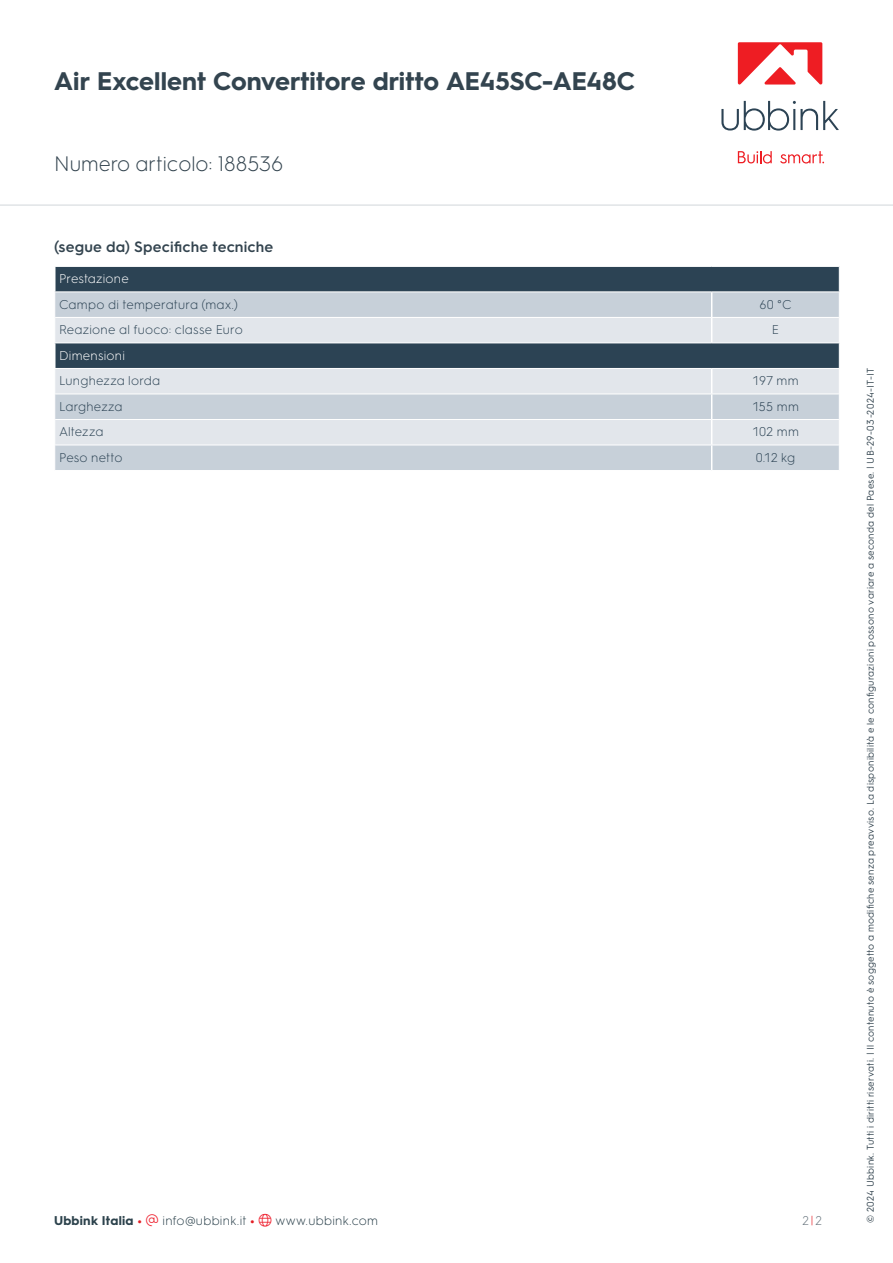
<style>
.page{position:relative;width:893px;height:1263px;background:#fff}
.page>*{position:absolute;margin:0;border:0;box-sizing:border-box;transform-origin:0 0}
.t1{font:700 25.5px "HGS3";letter-spacing:-.005em;color:#33444f}
.t2{font:300 21px "HGS3";color:#33444f}
.t3{font:600 15px "HGS3";letter-spacing:.01em;color:#33444f}
.t4{font:300 12.75px "HGS3";letter-spacing:.015em;color:#2c4354}
.t5{font:300 12.75px "HGS3";letter-spacing:.02em;color:#2c424c}
.t6{font:300 12.75px "HGS3";letter-spacing:.015em;color:#fff}
.t7{font:300 12.75px "HGS3";color:#66737c}
.t8{font:9.75px "HGS3";letter-spacing:.025em;color:#33444f}
.s1{font-weight:700}
.s2{font-weight:700;color:#e31e25}
.s3{color:#ee1f2d}
.s4{color:#e31e25}
</style>
<div class="page">
<div style="left:56px;top:267px;width:783px;height:24px;background:#2c4354"></div>
<div style="left:55px;top:292px;width:784px;height:178px;background:#c7d0d9"></div>
<svg style="left:55px;top:318px;width:784px;height:127px;background:#b8c1c9"></svg>
<hr style="left:55px;top:317px;width:657px;height:1px;background:#fff">
<hr style="left:712px;top:317px;width:127px;height:1px;background:#fff">
<svg style="left:711px;top:292px;width:1px;height:50px"></svg>
<hr style="left:54px;top:342px;width:658px;height:1px;background:#fff">
<hr style="left:712px;top:342px;width:128px;height:1px;background:#fff">
<hr style="left:54px;top:343px;width:2px;height:25px;background:#fff">
<hr style="left:54px;top:368px;width:658px;height:1px;background:#fff">
<hr style="left:712px;top:368px;width:128px;height:1px;background:#fff">
<hr style="left:55px;top:393px;width:657px;height:1px;background:#fff">
<hr style="left:712px;top:393px;width:127px;height:1px;background:#fff">
<hr style="left:55px;top:419px;width:657px;height:1px;background:#fff">
<hr style="left:712px;top:419px;width:127px;height:1px;background:#fff">
<hr style="left:55px;top:445px;width:657px;height:1px;background:#fff">
<hr style="left:712px;top:445px;width:127px;height:1px;background:#fff">
<svg style="left:711px;top:369px;width:1px;height:101px"></svg>
<svg style="left:839px;top:267px;width:1px;height:101px"></svg>
<hr style="left:0;top:204px;width:893px;height:2px;background:#e1e4e6">
<svg style="left:721px;top:101px;width:118px;height:30px"></svg>
<svg style="left:738px;top:151px;width:34px;height:13px"></svg>
<svg style="left:780px;top:151px;width:44px;height:13px"></svg>
<svg style="left:738px;top:42px;width:84px;height:43px"></svg>
<h1 class="t1" style="left:54px;top:63px;width:582px">Air Excellent Convertitore dritto AE45SC-AE48C</h1>
<h2 class="t2" style="left:54px;top:150px;width:231px">Numero articolo: 188536</h2>
<h3 class="t3" style="left:54px;top:236px;width:221px">(segue da) Specifiche tecniche</h3>
<h3 class="t6" style="left:59px;top:270px;width:71px">Prestazione</h3>
<h3 class="t4" style="left:59px;top:296px;width:180px">Campo di temperatura (max.)</h3>
<h3 class="t4" style="left:759px;top:296px;width:34px">60 °C</h3>
<h3 class="t4" style="left:59px;top:321px;width:185px">Reazione al fuoco: classe Euro</h3>
<h3 class="t4" style="left:772px;top:321px;width:9px">E</h3>
<h3 class="t6" style="left:59px;top:346px;width:67px">Dimensioni</h3>
<h3 class="t4" style="left:59px;top:372px;width:103px">Lunghezza lorda</h3>
<h3 class="t4" style="left:752px;top:372px;width:48px">197 mm</h3>
<h3 class="t4" style="left:59px;top:398px;width:65px">Larghezza</h3>
<h3 class="t4" style="left:752px;top:398px;width:48px">155 mm</h3>
<h3 class="t4" style="left:59px;top:423px;width:46px">Altezza</h3>
<h3 class="t4" style="left:752px;top:423px;width:48px">102 mm</h3>
<h3 class="t4" style="left:59px;top:449px;width:65px">Peso netto</h3>
<h3 class="t4" style="left:756px;top:449px;width:41px">0.12 kg</h3>
<h3 class="t5" style="left:54px;top:1211px;width:326px"><span class="s1">Ubbink Italia</span> <span class="s2">•</span> <span class="s3">▼</span> info@ubbink.it <span class="s2">•</span> <span class="s3">●□</span> www.ubbink.com</h3>
<h3 class="t7" style="left:802px;top:1211px;width:21px">2<span class="s4">|</span>2</h3>
<p class="t8" style="left:864px;top:1222px;width:856px;rotate:-90deg">© 2024 Ubbink. Tutti i diritti riservati. | Il contenuto è soggetto a modifiche senza preavviso. La disponibilità e le configurazioni possono variare a seconda del Paese. | UB-29-03-2024-IT-IT</p>
</div>
